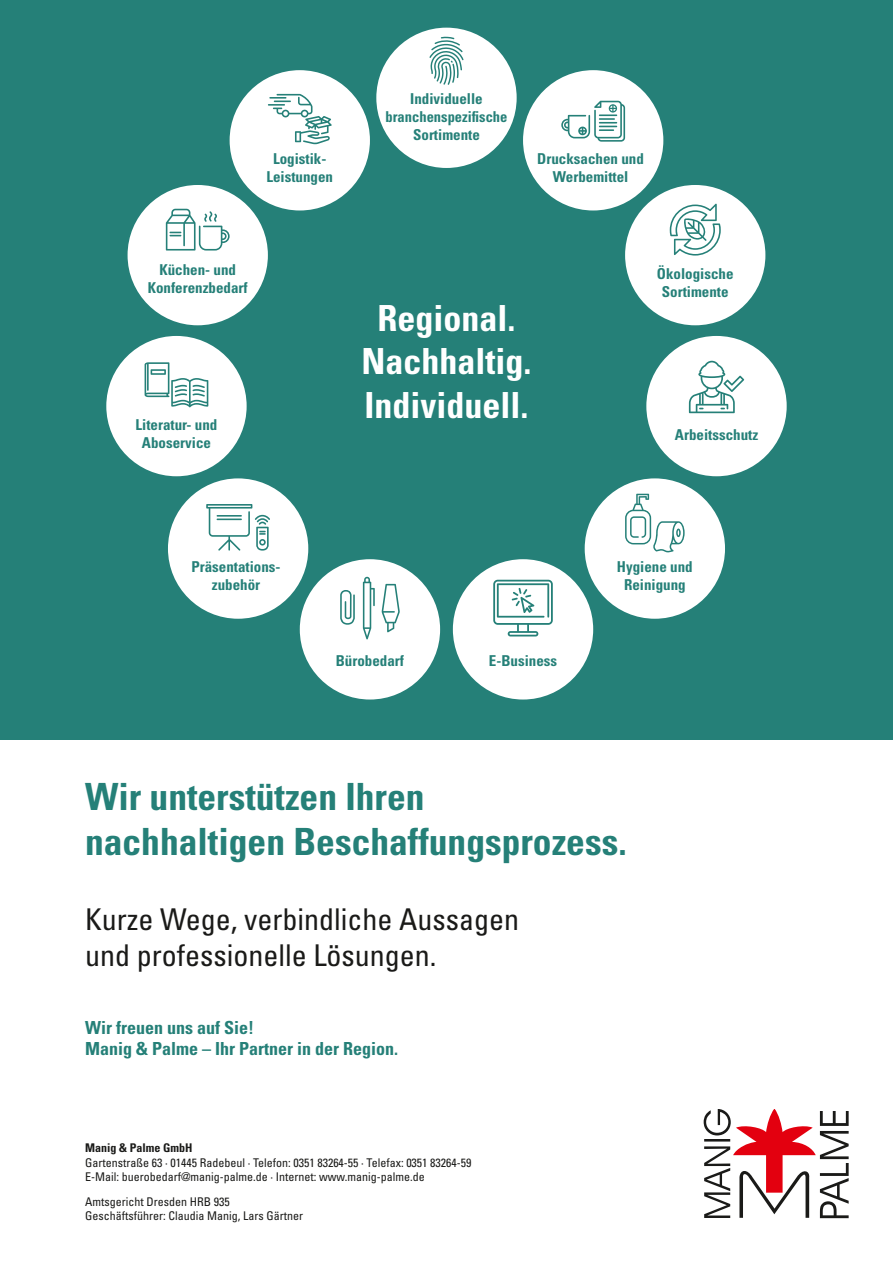
<style>
.page{position:relative;width:893px;height:1263px;background:#fff}
.page>*{position:absolute;margin:0;border:0;box-sizing:border-box;transform-origin:0 0}
.t1{font:700 condensed 37.5px/45px "Univers LT Std";color:#258078}
.t2{font:700 condensed 36px/43.2px "Univers LT Std";color:#fff;text-align:center}
.t3{font:condensed 30px/36px "Univers LT Std";color:#1a1a18}
.t4{font:700 condensed 18px/21.6px "Univers LT Std";color:#258078}
.t5{font:700 condensed 15px/18px "Univers LT Std";color:#258078;text-align:center}
.t6{font:condensed 12px/14.4px "Univers LT Std";color:#1a1a18}
.t7{font:700 condensed 12px "Univers LT Std";color:#1a1a18}
</style>
<div class="page">
<div style="left:0;top:0;width:893px;height:740px;background:#258078"></div>
<div style="left:585px;top:478px;width:140px;height:141px;background:#fff;border-radius:50%"></div>
<div style="left:128px;top:185px;width:140px;height:140px;background:#fff;border-radius:50%"></div>
<div style="left:168px;top:478px;width:140px;height:141px;background:#fff;border-radius:50%"></div>
<div style="left:230px;top:70px;width:140px;height:140px;background:#fff;border-radius:50%"></div>
<div style="left:106px;top:336px;width:141px;height:140px;background:#fff;border-radius:50%"></div>
<div style="left:625px;top:185px;width:140px;height:140px;background:#fff;border-radius:50%"></div>
<div style="left:646px;top:336px;width:141px;height:140px;background:#fff;border-radius:50%"></div>
<div style="left:453px;top:559px;width:140px;height:140px;background:#fff;border-radius:50%"></div>
<div style="left:523px;top:70px;width:140px;height:140px;background:#fff;border-radius:50%"></div>
<div style="left:300px;top:559px;width:140px;height:140px;background:#fff;border-radius:50%"></div>
<svg style="left:625px;top:494px;width:60px;height:58px"></svg>
<svg style="left:166px;top:209px;width:64px;height:42px"></svg>
<svg style="left:206px;top:504px;width:64px;height:47px"></svg>
<svg style="left:268px;top:94px;width:64px;height:50px"></svg>
<svg style="left:145px;top:362px;width:63px;height:45px"></svg>
<svg style="left:670px;top:204px;width:51px;height:52px"></svg>
<svg style="left:689px;top:361px;width:55px;height:52px"></svg>
<svg style="left:493px;top:580px;width:60px;height:56px"></svg>
<svg style="left:561px;top:101px;width:64px;height:41px"></svg>
<svg style="left:382px;top:584px;width:18px;height:48px"></svg>
<svg style="left:363px;top:577px;width:12px;height:62px"></svg>
<svg style="left:340px;top:590px;width:15px;height:35px"></svg>
<div style="left:376px;top:28px;width:141px;height:140px;background:#fff;border-radius:50%"></div>
<svg style="left:429px;top:37px;width:35px;height:48px"></svg>
<svg style="left:704px;top:1110px;width:145px;height:108px"></svg>
<p class="t5" style="left:266px;top:150px;width:68px">Logistik-<br>Leistungen</p>
<p class="t5" style="left:385px;top:90px;width:124px">Individuelle branchenspezifische<br>Sortimente</p>
<p class="t5" style="left:537px;top:150px;width:108px">Drucksachen und<br>Werbemittel</p>
<p class="t5" style="left:148px;top:260px;width:102px">Küchen- und<br>Konferenzbedarf</p>
<p class="t5" style="left:135px;top:415px;width:83px">Literatur- und<br>Aboservice</p>
<h2 class="t2" style="left:361px;top:297px;width:172px">Regional.<br>Nachhaltig.<br>Individuell.</h2>
<p class="t5" style="left:657px;top:264px;width:78px">Ökologische<br>Sortimente</p>
<p class="t5" style="left:675px;top:426px;width:85px">Arbeitsschutz</p>
<p class="t5" style="left:191px;top:558px;width:91px">Präsentations&shy;zubehör</p>
<p class="t5" style="left:617px;top:558px;width:77px">Hygiene und<br>Reinigung</p>
<p class="t5" style="left:336px;top:651px;width:70px">Bürobedarf</p>
<p class="t5" style="left:489px;top:651px;width:70px">E-Business</p>
<h1 class="t1" style="left:85px;top:774px;width:543px">Wir unterstützen Ihren nachhaltigen Beschaffungsprozess.</h1>
<h3 class="t3" style="left:85px;top:900px;width:436px">Kurze Wege, verbindliche Aussagen und professionelle Lösungen.</h3>
<p class="t4" style="left:85px;top:1016px;width:314px">Wir freuen uns auf Sie!<br>Manig &amp; Palme – Ihr Partner in der Region.</p>
<p class="t7" style="left:85px;top:1140px;width:109px">Manig &amp; Palme GmbH</p>
<p class="t6" style="left:85px;top:1155px;width:388px">Gartenstraße 63 · 01445 Radebeul · Telefon: 0351 83264-55 · Telefax: 0351 83264-59<br>E-Mail: buerobedarf@manig-palme.de · Internet: www.manig-palme.de</p>
<p class="t6" style="left:85px;top:1194px;width:219px">Amtsgericht Dresden HRB 935<br>Geschäftsführer: Claudia Manig, Lars Gärtner</p>
</div>
